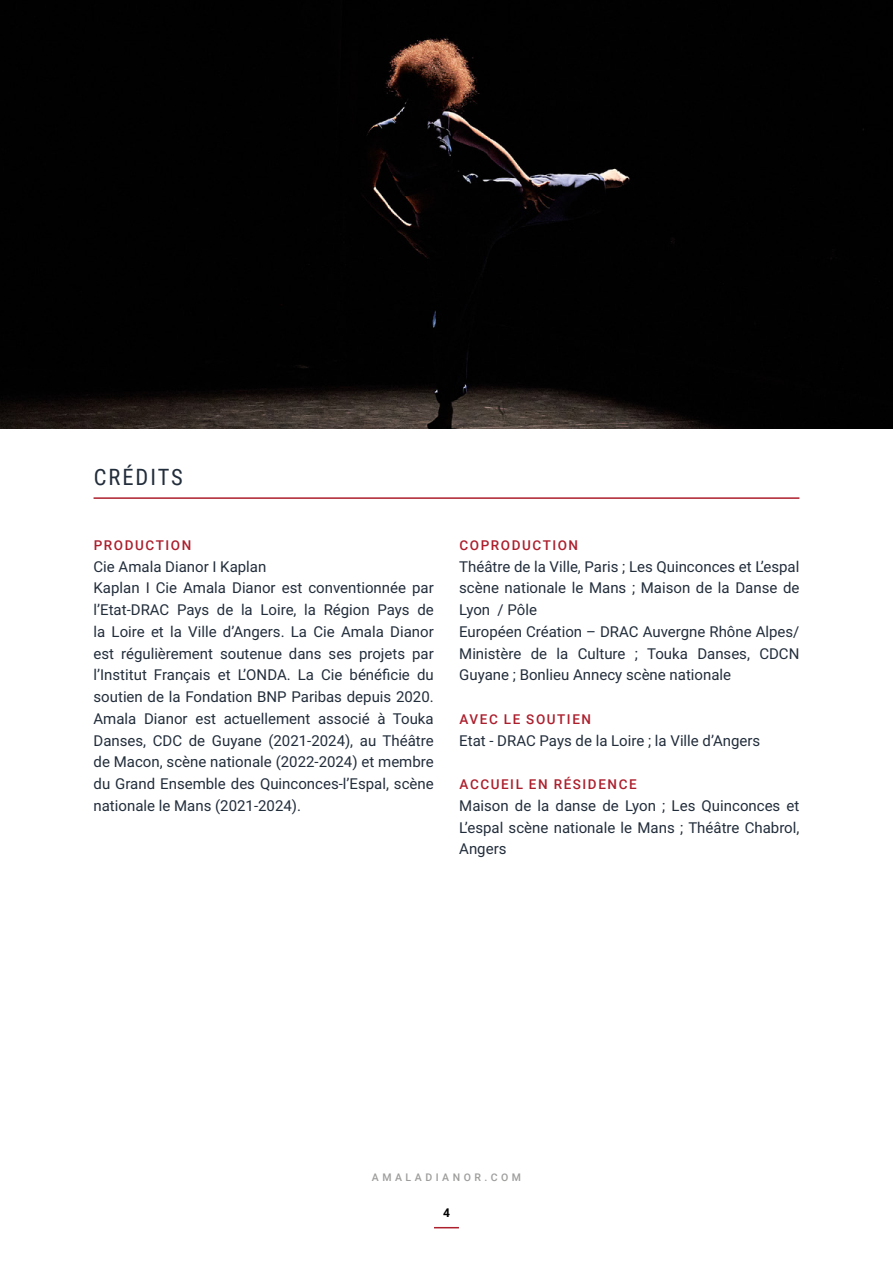
<style>
.page{position:relative;width:893px;height:1263px;background:#fff}
.page>*{position:absolute;margin:0;border:0;box-sizing:border-box;transform-origin:0 0}
.t1{font:22.5px "Roboto Condensed";letter-spacing:.085em;color:#222d3b}
.t2{font:15px/21.8px "Roboto";color:#222d3b}
.t3{font:500 13.5px "Roboto";letter-spacing:.115em;color:#ac1f2d}
.t4{font:700 12px "Roboto";color:#000}
.t5{font:500 10.5px "Roboto";letter-spacing:.335em;color:#9d9d9c}
</style>
<div class="page">
<img style="left:0;top:0;width:893px;height:428px">
<hr style="left:94px;top:497px;width:705px;height:2px;background:#ac1f2d">
<svg style="left:434px;top:1227px;width:25px;height:1px"></svg>
<h1 class="t1" style="left:94px;top:461px;width:91px">CRÉDITS</h1>
<p class="t3" style="left:94px;top:536px;width:99px">PRODUCTION</p>
<p class="t2" style="left:94px;top:555px;width:342px">Cie Amala Dianor I Kaplan<br>Kaplan I Cie Amala Dianor est conventionnée par l’Etat-DRAC Pays de la Loire, la Région Pays de la Loire et la Ville d’Angers. La Cie Amala Dianor est régulièrement soutenue dans ses projets par l’Institut Français et L’ONDA. La Cie bénéficie du soutien de la Fondation BNP Paribas depuis 2020.<br>Amala Dianor est actuellement associé à Touka Danses, CDC de Guyane (2021-2024), au Théâtre de Macon, scène nationale (2022-2024) et membre du Grand Ensemble des Quinconces-l’Espal, scène nationale le Mans (2021-2024).</p>
<p class="t3" style="left:459px;top:536px;width:120px">COPRODUCTION</p>
<p class="t2" style="left:459px;top:555px;width:342px">Théâtre de la Ville, Paris ; Les Quinconces et L’espal scène nationale le Mans ; Maison de la Danse de Lyon / Pôle<br>Européen Création – DRAC Auvergne Rhône Alpes/ Ministère de la Culture ; Touka Danses, CDCN Guyane ; Bonlieu Annecy scène nationale</p>
<p class="t3" style="left:459px;top:710px;width:133px">AVEC LE SOUTIEN</p>
<p class="t2" style="left:459px;top:729px;width:303px">Etat - DRAC Pays de la Loire ; la Ville d’Angers</p>
<p class="t3" style="left:459px;top:775px;width:179px">ACCUEIL EN RÉSIDENCE</p>
<p class="t2" style="left:459px;top:794px;width:342px;text-align:justify">Maison de la danse de Lyon ; Les Quinconces et L’espal scène nationale le Mans ; Théâtre Chabrol, Angers</p>
<p class="t5" style="left:372px;top:1169px;width:151px">AMALADIANOR.COM</p>
<p class="t4" style="left:443px;top:1204px;width:8px">4</p>
</div>
